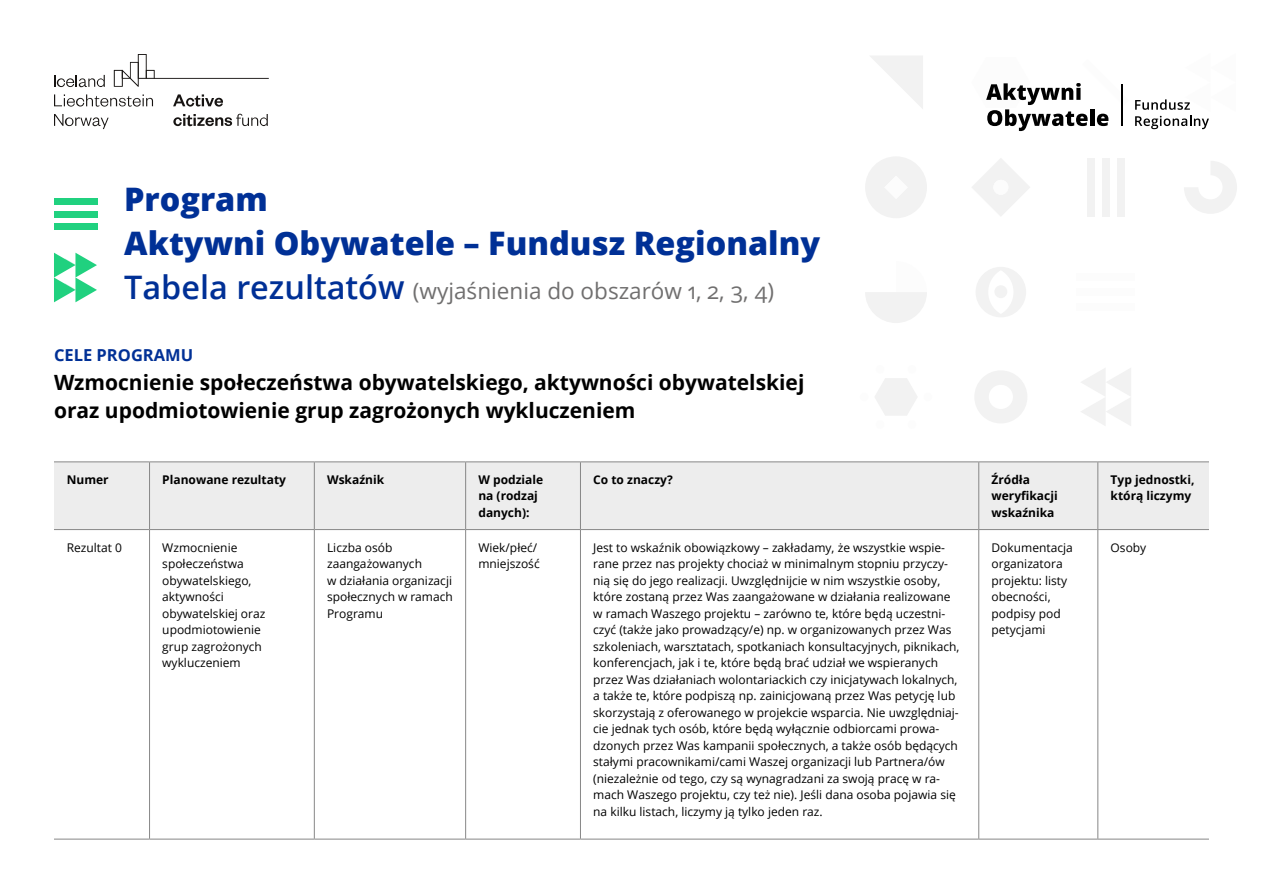
<style>
.page{position:relative;width:1263px;height:893px;background:#fff}
.page>*{position:absolute;margin:0;border:0;box-sizing:border-box;transform-origin:0 0}
.t1{font:800 32.4px/44px "Open Sans";color:#003096}
.t2{font:22.5px "Open Sans";color:#706f6f}
.t3{font:700 21px/28.5px "Open Sans";color:#000}
.t4{font:700 16.5px "Open Sans";color:#003096}
.t5{font:12px/16.5px "Open Sans";color:#000}
.t6{font:700 12px/16.5px "Open Sans";color:#000}
.s1{font-weight:600;font-size:32.4px;color:#003096}
</style>
<div class="page">
<div style="left:54px;top:462px;width:1155px;height:67px;background:#ededed"></div>
<hr style="left:54px;top:461px;width:96px;height:1px;background:#878787">
<hr style="left:150px;top:461px;width:164px;height:1px;background:#878787">
<hr style="left:149px;top:462px;width:1px;height:67px;background:#878787">
<hr style="left:314px;top:461px;width:152px;height:1px;background:#878787">
<hr style="left:314px;top:462px;width:1px;height:67px;background:#878787">
<hr style="left:466px;top:461px;width:114px;height:1px;background:#878787">
<hr style="left:465px;top:462px;width:1px;height:67px;background:#878787">
<hr style="left:580px;top:461px;width:399px;height:1px;background:#878787">
<hr style="left:580px;top:462px;width:1px;height:67px;background:#878787">
<hr style="left:979px;top:461px;width:119px;height:1px;background:#878787">
<hr style="left:978px;top:462px;width:1px;height:67px;background:#878787">
<hr style="left:1098px;top:461px;width:111px;height:1px;background:#878787">
<hr style="left:1097px;top:462px;width:1px;height:67px;background:#878787">
<hr style="left:54px;top:529px;width:96px;height:1px;background:#878787">
<hr style="left:150px;top:529px;width:164px;height:1px;background:#878787">
<hr style="left:149px;top:530px;width:1px;height:309px;background:#878787">
<hr style="left:314px;top:529px;width:152px;height:1px;background:#878787">
<hr style="left:314px;top:530px;width:1px;height:309px;background:#878787">
<hr style="left:466px;top:529px;width:114px;height:1px;background:#878787">
<hr style="left:465px;top:530px;width:1px;height:309px;background:#878787">
<hr style="left:580px;top:529px;width:399px;height:1px;background:#878787">
<hr style="left:580px;top:530px;width:1px;height:309px;background:#878787">
<hr style="left:979px;top:529px;width:119px;height:1px;background:#878787">
<hr style="left:978px;top:530px;width:1px;height:309px;background:#878787">
<hr style="left:1098px;top:529px;width:111px;height:1px;background:#878787">
<hr style="left:1097px;top:530px;width:1px;height:309px;background:#878787">
<hr style="left:54px;top:839px;width:96px;height:1px;background:#878787">
<hr style="left:150px;top:839px;width:164px;height:1px;background:#878787">
<hr style="left:314px;top:839px;width:152px;height:1px;background:#878787">
<hr style="left:466px;top:839px;width:114px;height:1px;background:#878787">
<hr style="left:580px;top:839px;width:399px;height:1px;background:#878787">
<hr style="left:979px;top:839px;width:119px;height:1px;background:#878787">
<hr style="left:1098px;top:839px;width:111px;height:1px;background:#878787">
<svg style="left:972px;top:158px;width:58px;height:58px"></svg>
<div style="left:1087px;top:158px;width:7px;height:59px;background:#f2f2f2"></div>
<div style="left:1102px;top:158px;width:7px;height:59px;background:#f2f2f2"></div>
<div style="left:1117px;top:158px;width:7px;height:59px;background:#f2f2f2"></div>
<svg style="left:865px;top:157px;width:62px;height:61px"></svg>
<div style="left:993px;top:180px;width:15px;height:15px;background:#fcfcfc;border-radius:50%"></div>
<svg style="left:870px;top:56px;width:53px;height:53px"></svg>
<svg style="left:865px;top:292px;width:62px;height:31px"></svg>
<svg style="left:975px;top:371px;width:52px;height:52px"></svg>
<svg style="left:1184px;top:161px;width:53px;height:53px"></svg>
<svg style="left:1081px;top:368px;width:50px;height:58px"></svg>
<svg style="left:875px;top:378px;width:42px;height:37px"></svg>
<svg style="left:976px;top:267px;width:50px;height:50px"></svg>
<svg style="left:54px;top:253px;width:43px;height:49px"></svg>
<div style="left:54px;top:223px;width:43px;height:7px;background:#20d17f"></div>
<div style="left:54px;top:211px;width:43px;height:6px;background:#20d17f"></div>
<div style="left:54px;top:198px;width:43px;height:7px;background:#20d17f"></div>
<svg style="left:986px;top:83px;width:137px;height:48px"></svg>
<hr style="left:1121px;top:84px;width:1px;height:42px;background:#000">
<svg style="left:1135px;top:99px;width:74px;height:30px"></svg>
<svg style="left:114px;top:54px;width:155px;height:33px"></svg>
<svg style="left:54px;top:75px;width:51px;height:12px"></svg>
<svg style="left:54px;top:94px;width:99px;height:13px"></svg>
<svg style="left:54px;top:114px;width:55px;height:15px"></svg>
<svg style="left:173px;top:94px;width:50px;height:13px"></svg>
<svg style="left:173px;top:114px;width:95px;height:12px"></svg>
<h1 class="t1" style="left:124px;top:176px;width:697px">Program<br>Aktywni Obywatele – Fundusz Regionalny</h1>
<h2 class="t2" style="left:124px;top:276px;width:651px"><span class="s1">Tabela rezultatów</span> (wyjaśnienia do obszarów 1, 2, 3, 4)</h2>
<h3 class="t4" style="left:54px;top:343px;width:141px">CELE PROGRAMU</h3>
<h3 class="t3" style="left:54px;top:367px;width:752px">Wzmocnienie społeczeństwa obywatelskiego, aktywności obywatelskiej oraz upodmiotowienie grup zagrożonych wykluczeniem</h3>
<p class="t6" style="left:67px;top:471px;width:43px">Numer</p>
<p class="t6" style="left:162px;top:471px;width:125px">Planowane rezultaty</p>
<p class="t6" style="left:327px;top:471px;width:59px">Wskaźnik</p>
<p class="t6" style="left:478px;top:471px;width:66px">W podziale na (rodzaj danych):</p>
<p class="t6" style="left:593px;top:471px;width:81px">Co to znaczy?</p>
<p class="t6" style="left:991px;top:471px;width:68px">Źródła weryfikacji wskaźnika</p>
<p class="t6" style="left:1110px;top:471px;width:85px">Typ jednostki, którą liczymy</p>
<p class="t5" style="left:67px;top:539px;width:57px">Rezultat 0</p>
<p class="t5" style="left:162px;top:539px;width:105px">Wzmocnienie społeczeństwa obywatelskiego, aktywności obywatelskiej oraz upodmiotowienie grup zagrożonych wykluczeniem</p>
<p class="t5" style="left:327px;top:539px;width:127px">Liczba osób zaangażowanych<br>w działania organizacji społecznych w ramach<br>Programu</p>
<p class="t5" style="left:478px;top:539px;width:63px">Wiek/płeć/ mniejszość</p>
<p class="t5" style="left:593px;top:539px;width:368px">Jest to wskaźnik obowiązkowy – zakładamy, że wszystkie wspie&shy;rane przez nas projekty chociaż w minimalnym stopniu przyczy&shy;nią się do jego realizacji. Uwzględnijcie w nim wszystkie osoby, które zostaną przez Was zaangażowane w działania realizowane w ramach Waszego projektu – zarówno te, które będą uczestni&shy;czyć (także jako prowadzący/e) np. w organizowanych przez Was szkoleniach, warsztatach, spotkaniach konsultacyjnych, piknikach, konferencjach, jak i te, które będą brać udział we wspieranych przez Was działaniach wolontariackich czy inicjatywach lokalnych, a także te, które podpiszą np. zainicjowaną przez Was petycję lub skorzystają z oferowanego w projekcie wsparcia. Nie uwzględniaj&shy;cie jednak tych osób, które będą wyłącznie odbiorcami prowa&shy;dzonych przez Was kampanii społecznych, a także osób będących stałymi pracownikami/cami Waszej organizacji lub Partnera/ów (niezależnie od tego, czy są wynagradzani za swoją pracę w ra&shy;mach Waszego projektu, czy też nie). Jeśli dana osoba pojawia się na kilku listach, liczymy ją tylko jeden raz.</p>
<p class="t5" style="left:991px;top:539px;width:83px">Dokumentacja organizatora projektu: listy obecności, podpisy pod petycjami</p>
<p class="t5" style="left:1110px;top:539px;width:37px">Osoby</p>
</div>
